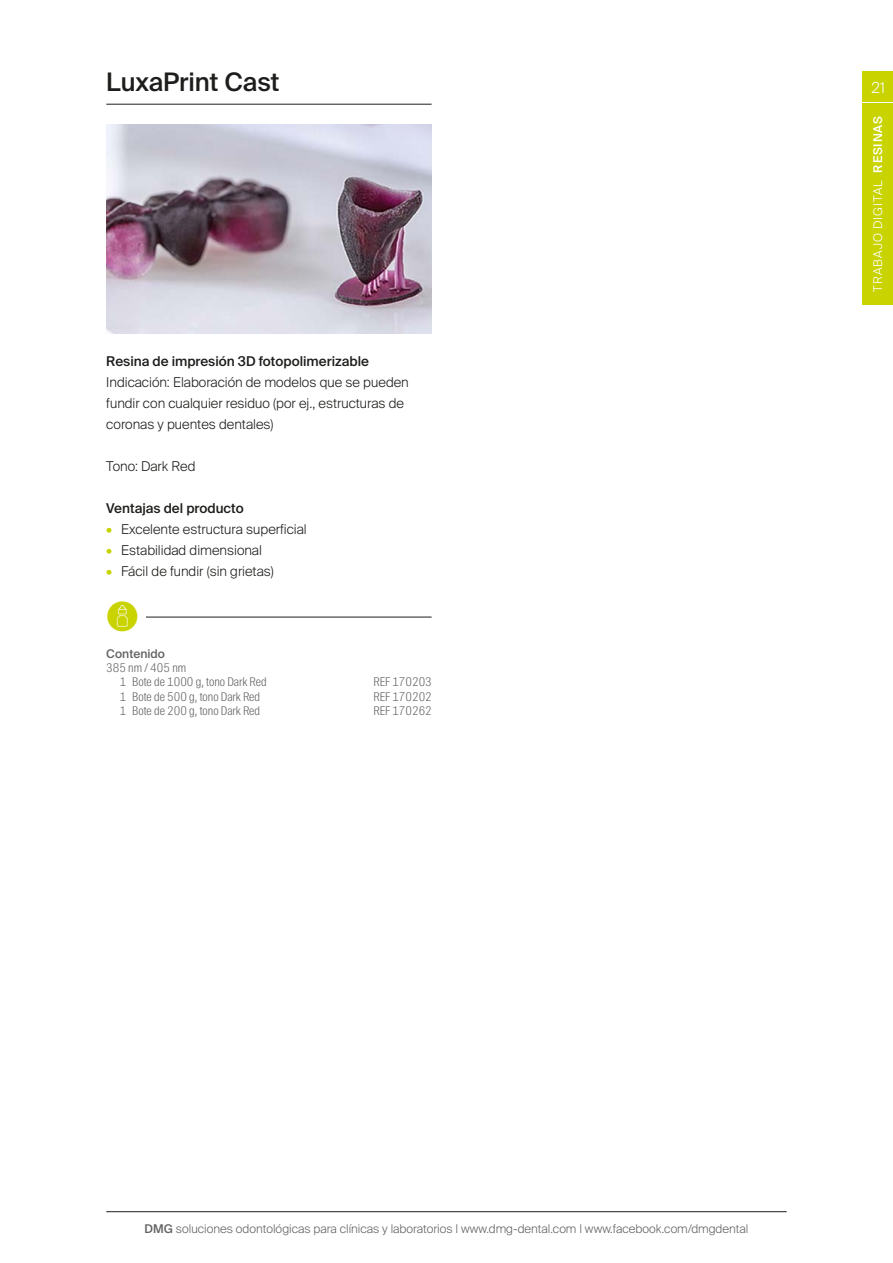
<style>
.page{position:relative;width:893px;height:1263px;background:#fff}
.page>*{position:absolute;margin:0;border:0;box-sizing:border-box;transform-origin:0 0}
.t1{font:45px "DMG Bottle Solid";color:#c8d300}
.t2{font:500 25.5px "Suisse Intl";color:#1d1d1b}
.t3{font:300 15px "Suisse Intl";color:#fff}
.t4{font:300 13.5px/21px "Suisse Intl";color:#1d1d1b}
.t5{font:500 13.5px "Suisse Intl";color:#1d1d1b}
.t6{font:300 12px/14.4px "Suisse Intl Cond";color:#646363}
.t7{font:300 12px "Suisse Intl";color:#646363}
.t8{font:300 12px "Suisse Intl";letter-spacing:.075em;color:#fff}
.t9{font:500 12px "Suisse Intl";color:#646363}
.s1{color:#c8d300}
.s2{font-weight:500}
</style>
<div class="page">
<img style="left:106px;top:124px;width:326px;height:210px">
<hr style="left:106px;top:1211px;width:681px;height:1px;background:#1d1d1b">
<div style="left:863px;top:103px;width:30px;height:201px;background:#c8d300"></div>
<div style="left:863px;top:71px;width:30px;height:31px;background:#c8d300"></div>
<hr style="left:106px;top:617px;width:326px;height:1px;background:#1d1d1b">
<hr style="left:100px;top:615px;width:46px;height:3px;background:#fff">
<hr style="left:106px;top:104px;width:326px;height:1px;background:#1d1d1b">
<h2 class="t2" style="left:106px;top:68px;width:175px">LuxaPrint Cast</h2>
<p class="t5" style="left:106px;top:353px;width:264px">Resina de impresión 3D fotopolimerizable</p>
<p class="t4" style="left:106px;top:371px;width:304px">Indicación: Elaboración de modelos que se pueden fundir con cualquier residuo (por ej., estructuras de coronas y puentes dentales)</p>
<p class="t4" style="left:106px;top:455px;width:91px">Tono: Dark Red</p>
<p class="t5" style="left:106px;top:500px;width:139px">Ventajas del producto</p>
<p class="t4" style="left:106px;top:518px;width:202px"><span class="s1">•</span> Excelente estructura superficial</p>
<p class="t4" style="left:106px;top:539px;width:157px"><span class="s1">•</span> Estabilidad dimensional</p>
<p class="t4" style="left:106px;top:560px;width:169px"><span class="s1">•</span> Fácil de fundir (sin grietas)</p>
<h1 class="t1" style="left:106px;top:596px;width:34px">•</h1>
<p class="t9" style="left:106px;top:646px;width:60px">Contenido</p>
<p class="t6" style="left:120px;top:661px;width:148px;text-indent:-13px">385 nm / 405 nm<br>1 Bote de 1000 g, tono Dark Red</p>
<p class="t6" style="left:374px;top:675px;width:60px">REF 170203</p>
<p class="t6" style="left:120px;top:689px;width:142px">1 Bote de 500 g, tono Dark Red</p>
<p class="t6" style="left:374px;top:689px;width:60px">REF 170202</p>
<p class="t6" style="left:120px;top:704px;width:142px">1 Bote de 200 g, tono Dark Red</p>
<p class="t6" style="left:374px;top:704px;width:60px">REF 170262</p>
<p class="t3" style="left:872px;top:79px;width:15px">21</p>
<p class="t8" style="left:871px;top:291px;width:177px;rotate:-90deg">Trabajo digital <span class="s2">Resinas</span></p>
<p class="t7" style="left:145px;top:1222px;width:605px"><span class="s2">DMG</span> soluciones odontológicas para clínicas y laboratorios | www.dmg-dental.com | www.facebook.com/dmgdental</p>
</div>
